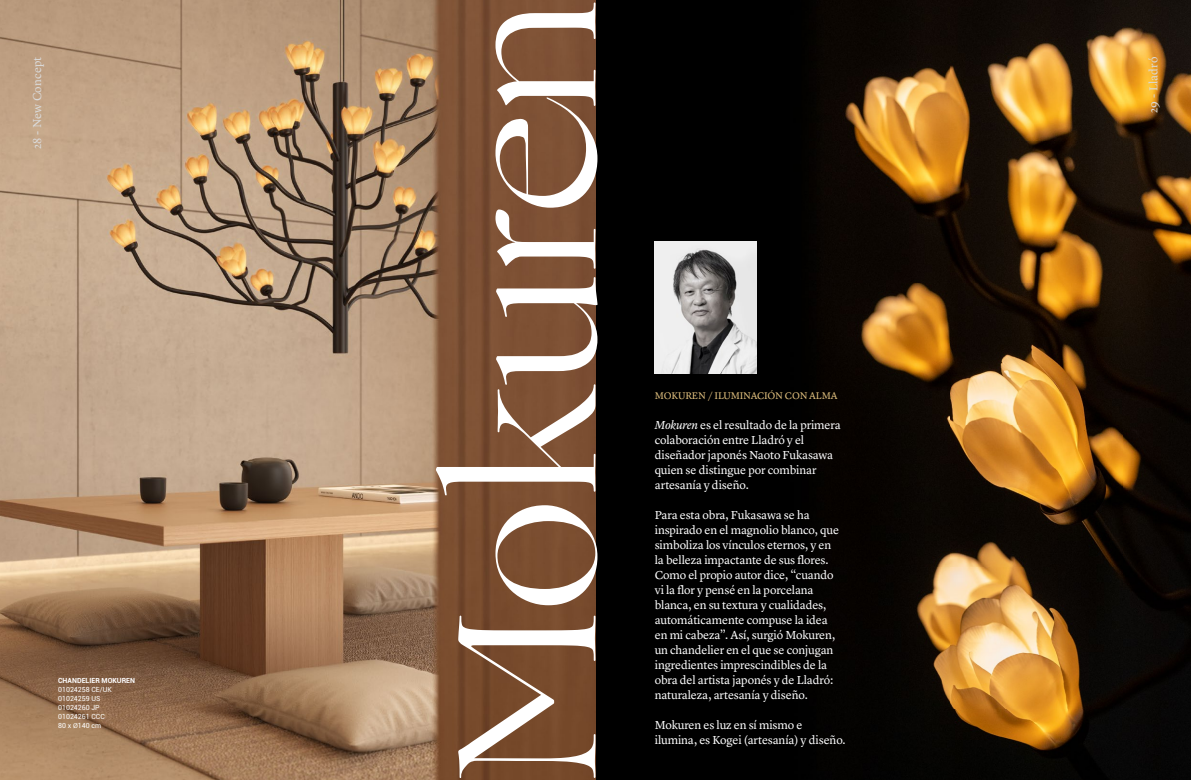
<style>
.page{position:relative;width:1191px;height:780px;background:#fff}
.page>*{position:absolute;margin:0;border:0;box-sizing:border-box;transform-origin:0 0}
.t1{font:196px "Ogg";letter-spacing:.005em;color:#fff}
.t2{font:12px/15px "Lyon Text";letter-spacing:-.01em;color:#fff}
.t3{font:12px "Lyon Text";letter-spacing:.01em;color:#dadada}
.t4{font:10px "Lyon Text";letter-spacing:-.01em;color:#e1c07e}
.t5{font:7px/9px "Roboto";color:#fff}
.t6{font:700 7px "Roboto";color:#fff}
.s1{font-style:italic}
.s2{font-family:"Myriad Pro"}
</style>
<div class="page">
<div style="left:595px;top:0;width:596px;height:780px;background:#000"></div>
<img style="left:817px;top:0;width:374px;height:765px">
<img style="left:0;top:0;width:595px;height:780px">
<img style="left:655px;top:241px;width:102px;height:132px">
<h1 class="t1" style="left:395px;top:780px;width:781px;rotate:-90deg">Mokuren</h1>
<p class="t3" style="left:28px;top:149px;width:94px;rotate:-90deg">28 - New Concept</p>
<p class="t3" style="left:1144px;top:113px;width:58px;rotate:-90deg">29 - Lladró</p>
<p class="t4" style="left:655px;top:388px;width:184px">MOKUREN / ILUMINACIÓN CON ALMA</p>
<p class="t2" style="left:655px;top:416px;width:187px"><span class="s1">Mokuren</span> es el resultado de la primera colaboración entre Lladró y el diseñador japonés Naoto Fukasawa quien se distingue por combinar artesanía y diseño.</p>
<p class="t2" style="left:655px;top:506px;width:186px">Para esta obra, Fukasawa se ha inspirado en el magnolio blanco, que simboliza los vínculos eternos, y en la belleza impactante de sus flores.<br>Como el propio autor dice, “cuando vi la flor y pensé en la porcelana blanca, en su textura y cualidades, automáticamente compuse la idea en mi cabeza”. Así, surgió Mokuren, un chandelier en el que se conjugan ingredientes imprescindibles de la obra del artista japonés y de Lladró: naturaleza, artesanía y diseño.</p>
<p class="t2" style="left:655px;top:716px;width:192px">Mokuren es luz en sí mismo e ilumina, es Kogei (artesanía) y diseño.</p>
<p class="t6" style="left:58px;top:676px;width:78px">CHANDELIER MOKUREN</p>
<p class="t5" style="left:58px;top:685px;width:55px">01024258 CE/UK<br>01024259 US<br>01024260 JP<br>01024261 CCC<br>80 x <span class="s2">Ø</span>140 cm</p>
</div>
